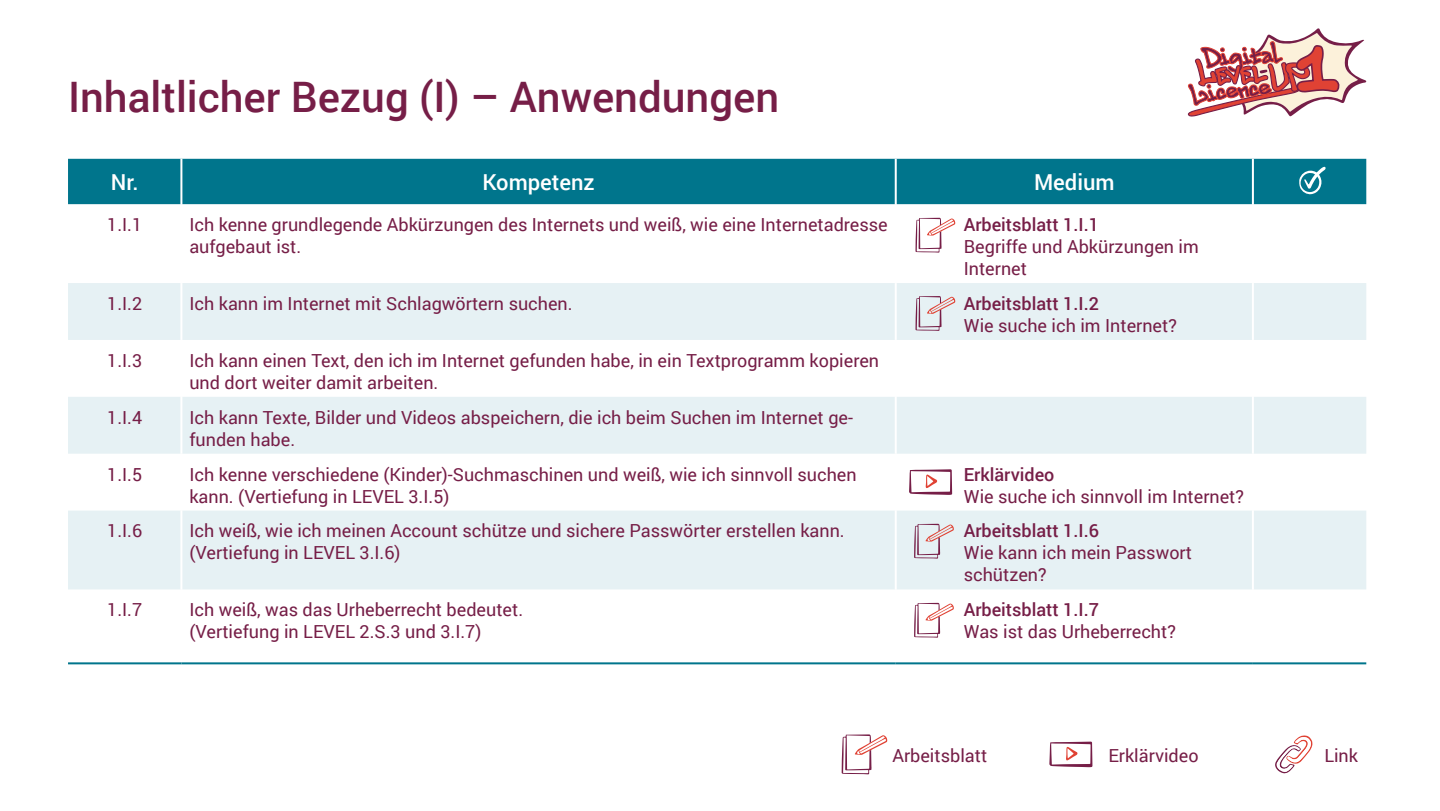
<style>
.page{position:relative;width:1440px;height:811px;background:#fff}
.page>*{position:absolute;margin:0;border:0;box-sizing:border-box;transform-origin:0 0}
.t1{font:500 42px "Roboto";color:#761e47}
.t2{font:500 22px "Roboto";color:#fff}
.t3{font:18px/22px "Roboto";color:#761e47}
.t4{font:500 18px "Roboto";color:#761e47}
</style>
<div class="page">
<svg style="left:1049px;top:741px;width:43px;height:26px"></svg>
<svg style="left:842px;top:734px;width:45px;height:40px"></svg>
<svg style="left:1275px;top:735px;width:38px;height:38px"></svg>
<svg style="left:1188px;top:28px;width:178px;height:88px"></svg>
<div style="left:68px;top:159px;width:1298px;height:45px;background:#00758c"></div>
<div style="left:68px;top:283px;width:1298px;height:57px;background:#e6f1f4"></div>
<svg style="left:68px;top:397px;width:1298px;height:192px;fill:#e6f1f4"></svg>
<hr style="left:180px;top:159px;width:2px;height:45px;background:#fff">
<hr style="left:895px;top:159px;width:2px;height:45px;background:#fff">
<hr style="left:1252px;top:159px;width:2px;height:45px;background:#fff">
<hr style="left:180px;top:283px;width:2px;height:57px;background:#fff">
<hr style="left:895px;top:283px;width:2px;height:57px;background:#fff">
<hr style="left:1252px;top:283px;width:2px;height:57px;background:#fff">
<hr style="left:180px;top:397px;width:2px;height:57px;background:#fff">
<hr style="left:895px;top:397px;width:2px;height:57px;background:#fff">
<hr style="left:1252px;top:397px;width:2px;height:57px;background:#fff">
<hr style="left:180px;top:454px;width:2px;height:56px;background:#fff">
<hr style="left:895px;top:454px;width:2px;height:56px;background:#fff">
<hr style="left:1252px;top:454px;width:2px;height:56px;background:#fff">
<hr style="left:180px;top:510px;width:2px;height:79px;background:#fff">
<hr style="left:895px;top:510px;width:2px;height:79px;background:#fff">
<hr style="left:1252px;top:510px;width:2px;height:79px;background:#fff">
<hr style="left:68px;top:662px;width:113px;height:2px;background:#00758c">
<hr style="left:181px;top:662px;width:715px;height:2px;background:#00758c">
<hr style="left:896px;top:662px;width:357px;height:2px;background:#00758c">
<hr style="left:1253px;top:662px;width:113px;height:2px;background:#00758c">
<svg style="left:1299px;top:167px;width:27px;height:28px"></svg>
<svg style="left:909px;top:469px;width:43px;height:26px"></svg>
<svg style="left:916px;top:218px;width:39px;height:35px"></svg>
<svg style="left:916px;top:296px;width:39px;height:35px"></svg>
<svg style="left:914px;top:603px;width:40px;height:34px"></svg>
<svg style="left:914px;top:524px;width:40px;height:34px"></svg>
<h1 class="t1" style="left:68px;top:68px;width:713px">Inhaltlicher Bezug (I) – Anwendungen</h1>
<p class="t2" style="left:111px;top:166px;width:29px">Nr.</p>
<p class="t2" style="left:482px;top:166px;width:114px">Kompetenz</p>
<p class="t2" style="left:1034px;top:166px;width:82px">Medium</p>
<p class="t3" style="left:107px;top:213px;width:37px">1.I.1</p>
<p class="t3" style="left:189px;top:213px;width:700px">Ich kenne grundlegende Abkürzungen des Internets und weiß, wie eine Internetadresse aufgebaut ist.</p>
<p class="t4" style="left:964px;top:212px;width:137px">Arbeitsblatt 1.I.1</p>
<p class="t3" style="left:964px;top:235px;width:237px">Begriffe und Abkürzungen im<br>Internet</p>
<p class="t3" style="left:107px;top:292px;width:37px">1.I.2</p>
<p class="t3" style="left:189px;top:292px;width:385px">Ich kann im Internet mit Schlagwörtern suchen.</p>
<p class="t4" style="left:964px;top:291px;width:137px">Arbeitsblatt 1.I.2</p>
<p class="t3" style="left:964px;top:314px;width:215px">Wie suche ich im Internet?</p>
<p class="t3" style="left:107px;top:349px;width:37px">1.I.3</p>
<p class="t3" style="left:189px;top:349px;width:691px">Ich kann einen Text, den ich im Internet gefunden habe, in ein Textprogramm kopieren und dort weiter damit arbeiten.</p>
<p class="t3" style="left:107px;top:405px;width:37px">1.I.4</p>
<p class="t3" style="left:189px;top:405px;width:665px">Ich kann Texte, Bilder und Videos abspeichern, die ich beim Suchen im Internet ge&shy;funden habe.</p>
<p class="t3" style="left:107px;top:462px;width:37px">1.I.5</p>
<p class="t3" style="left:189px;top:462px;width:669px">Ich kenne verschiedene (Kinder)-Suchmaschinen und weiß, wie ich sinnvoll suchen kann. (Vertiefung in LEVEL 3.I.5)</p>
<p class="t4" style="left:964px;top:461px;width:92px">Erklärvideo</p>
<p class="t3" style="left:964px;top:484px;width:282px">Wie suche ich sinnvoll im Internet?</p>
<p class="t3" style="left:107px;top:519px;width:37px">1.I.6</p>
<p class="t3" style="left:189px;top:519px;width:657px">Ich weiß, wie ich meinen Account schütze und sichere Passwörter erstellen kann. (Vertiefung in LEVEL 3.I.6)</p>
<p class="t4" style="left:964px;top:518px;width:137px">Arbeitsblatt 1.I.6</p>
<p class="t3" style="left:964px;top:541px;width:230px">Wie kann ich mein Passwort schützen?</p>
<p class="t3" style="left:107px;top:598px;width:37px">1.I.7</p>
<p class="t3" style="left:189px;top:598px;width:335px">Ich weiß, was das Urheberrecht bedeutet. (Vertiefung in LEVEL 2.S.3 und 3.I.7)</p>
<p class="t4" style="left:964px;top:597px;width:137px">Arbeitsblatt 1.I.7</p>
<p class="t3" style="left:964px;top:620px;width:214px">Was ist das Urheberrecht?</p>
<p class="t3" style="left:892px;top:743px;width:96px">Arbeitsblatt</p>
<p class="t3" style="left:1108px;top:743px;width:92px">Erklärvideo</p>
<p class="t3" style="left:1324px;top:743px;width:35px">Link</p>
</div>
